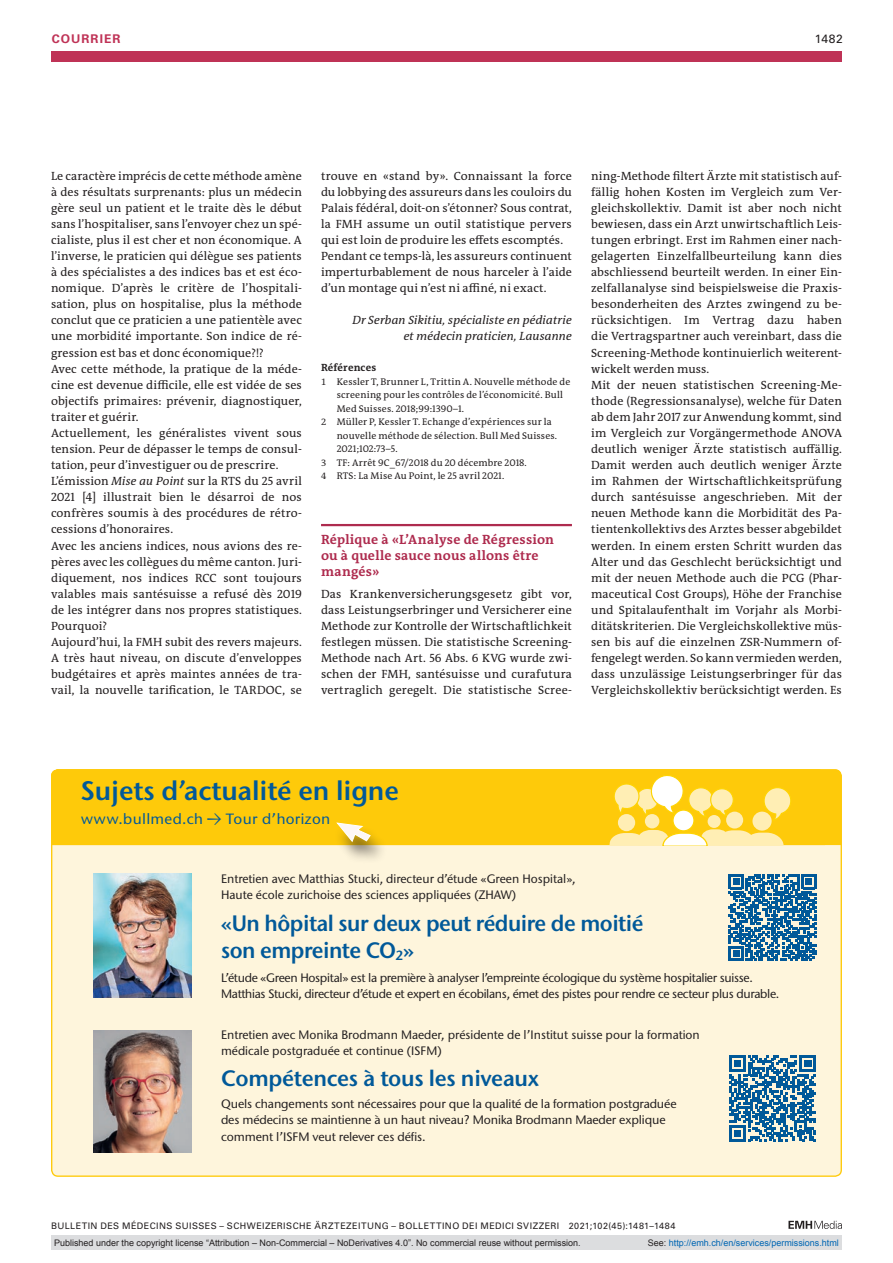
<style>
.page{position:relative;width:893px;height:1263px;background:#fff}
.page>*{position:absolute;margin:0;border:0;box-sizing:border-box;transform-origin:0 0}
.t1{font:600 26.7px "Stone Sans ITC Std";letter-spacing:-.005em;color:#015999}
.t2{font:600 22.35px/26.7px "Stone Sans ITC Std";letter-spacing:-.025em;color:#015999;scale:.96 1}
.t3{font:600 22.35px "Stone Sans ITC Std";letter-spacing:-.025em;color:#015999}
.t4{font:500 14.85px "Stone Sans ITC Std";letter-spacing:.02em;color:#015999}
.section-h1{font:700 13.5px/16px "The Antiqua B W7";letter-spacing:.02em;color:#ae2b4e}
.t5{font:500 12.3px/16.4px "Stone Sans ITC Std";letter-spacing:-.01em;color:#231f20}
.section-pn{font:12px/16px "The Antiqua B W5 Plain";letter-spacing:.01em;color:#231f20;text-align:justify}
.author-notes{font:italic 12px/16px "The Antiqua B W5 Plain";letter-spacing:.01em;color:#231f20;text-align:right}
.ressort{font:700 12px "Univers LT Std";letter-spacing:.085em;color:#bf3256}
.ressort-2{font:12px "Univers LT Std";color:#231f20}
.ref-list-title{font:700 10.5px "The Antiqua B W7";letter-spacing:.02em;color:#231f20}
.ref-list{font:9.75px/13.5px "The Antiqua B W5 Plain";letter-spacing:.015em;color:#231f20}
.t6{font:9px "Arial";color:#231f20}
.fusszeile{font:9px "Univers LT Std";letter-spacing:.05em;color:#231f20}
.t7{font:9px "Arial";color:#0066b3}
.s1{font-style:italic}
.s2{font-size:9.3px}
.s3{font-family:"The Antiqua B W5 Plain";font-weight:400}
.s4{color:#231f20}
</style>
<div class="page">
<svg style="left:788px;top:1221px;width:54px;height:8px"></svg>
<hr style="left:321px;top:524px;width:251px;height:2px;background:#ae2b4e">
<div style="left:51px;top:51px;width:791px;height:11px;background:#bf3256"></div>
<div style="left:52px;top:770px;width:789px;height:406px;background:#fef5dc;border-radius:6px"></div>
<div style="left:52px;top:769px;width:789px;height:76px;background:#feca0a"></div>
<svg style="left:761px;top:784px;width:33px;height:38px"></svg>
<svg style="left:612px;top:772px;width:124px;height:46px;background:#fedc5a"></svg>
<div style="left:708px;top:815px;width:13px;height:13px;background:#ffeeb4;border-radius:50%"></div>
<div style="left:726px;top:812px;width:17px;height:16px;background:#ffeeb4;border-radius:50%"></div>
<div style="left:645px;top:814px;width:14px;height:14px;background:#ffeeb4;border-radius:50%"></div>
<div style="left:618px;top:814px;width:17px;height:17px;background:#ffeeb4;border-radius:50%"></div>
<div style="left:673px;top:810px;width:21px;height:21px;background:#fff;border-radius:50%"></div>
<div style="left:672px;top:809px;width:23px;height:22px;border:1px solid #fed304;border-radius:50%"></div>
<svg style="left:609px;top:829px;width:175px;height:16px;background:#fee794"></svg>
<div style="left:752px;top:812px;width:20px;height:19px;background:#ffeeb4;border-radius:50%"></div>
<div style="left:333px;top:825px;width:55px;height:40px;background:#231f20;opacity:.6"></div>
<svg style="left:336px;top:822px;width:36px;height:21px"></svg>
<svg style="left:729px;top:874px;width:87px;height:87px"></svg>
<svg style="left:729px;top:1055px;width:87px;height:86px"></svg>
<img style="left:94px;top:1030px;width:97px;height:122px">
<img style="left:94px;top:874px;width:97px;height:123px">
<div style="left:51px;top:1235px;width:791px;height:15px;background:#dcdddf"></div>
<p class="ressort" style="left:52px;top:31px;width:70px">COURRIER</p>
<p class="ressort-2" style="left:815px;top:31px;width:30px">1482</p>
<p class="section-pn" style="left:51px;top:168px;width:252px">Le caractère imprécis de cette méthode amène à des résultats surprenants: plus un médecin gère seul un patient et le traite dès le début sans l’hospitaliser, sans l’envoyer chez un spé&shy;cialiste, plus il est cher et non économique. A l’inverse, le praticien qui délègue ses patients à des spécialistes a des indices bas et est éco&shy;nomique. D’après le critère de l’hospitali&shy;sation, plus on hospitalise, plus la méthode conclut que ce praticien a une patientèle avec une morbidité importante. Son indice de ré&shy;gression est bas et donc économique?!?</p>
<p class="section-pn" style="left:51px;top:361px;width:252px">Avec cette méthode, la pratique de la méde&shy;cine est devenue difficile, elle est vidée de ses objectifs primaires: prévenir, diagnostiquer, traiter et guérir.</p>
<p class="section-pn" style="left:51px;top:425px;width:252px">Actuellement, les généralistes vivent sous tension. Peur de dépasser le temps de consul&shy;tation, peur d’investiguer ou de prescrire.</p>
<p class="section-pn" style="left:51px;top:473px;width:252px">L’émission <span class="s1">Mise au Point</span> sur la RTS du 25 avril 2021 [4] illustrait bien le désarroi de nos confrères soumis à des procédures de rétro&shy;cessions d’honoraires.</p>
<p class="section-pn" style="left:51px;top:538px;width:252px">Avec les anciens indices, nous avions des re&shy;pères avec les collègues du même canton. Juri&shy;diquement, nos indices RCC sont toujours valables mais santésuisse a refusé dès 2019 de les intégrer dans nos propres statistiques.<br>Pourquoi?</p>
<p class="section-pn" style="left:51px;top:634px;width:252px">Aujourd’hui, la FMH subit des revers majeurs.<br>A très haut niveau, on discute d’enveloppes budgétaires et après maintes années de tra&shy;vail, la nouvelle tarification, le TARDOC, se</p>
<p class="section-pn" style="left:321px;top:168px;width:252px">trouve en «stand by». Connaissant la force du lobbying des assureurs dans les couloirs du Palais fédéral, doit-on s’étonner? Sous contrat, la FMH assume un outil statistique pervers qui est loin de produire les effets escomptés.</p>
<p class="section-pn" style="left:321px;top:248px;width:252px">Pendant ce temps-là, les assureurs continuent imperturbablement de nous harceler à l’aide d’un montage qui n’est ni affiné, ni exact.</p>
<p class="author-notes" style="left:352px;top:312px;width:221px">Dr Serban Sikitiu, spécialiste en pédiatrie et médecin praticien, Lausanne</p>
<p class="ref-list-title" style="left:321px;top:361px;width:57px">Références</p>
<p class="ref-list" style="left:337px;top:374px;width:235px;text-indent:-16px"><span class="s2">1</span> Kessler T, Brunner L, Trittin A. Nouvelle méthode de screening pour les contrôles de l’économicité. Bull<br>Med Suisses. 2018;99:1390–1.</p>
<p class="ref-list" style="left:337px;top:415px;width:222px;text-indent:-16px"><span class="s2">2</span> Müller P, Kessler T. Echange d’expériences sur la nouvelle méthode de sélection. Bull Med Suisses.<br>2021;102:73–5.</p>
<p class="ref-list" style="left:321px;top:455px;width:207px"><span class="s2">3</span> TF: Arrêt 9C_67/2018 du 20 décembre 2018.</p>
<p class="ref-list" style="left:321px;top:469px;width:185px"><span class="s2">4</span> RTS: La Mise Au Point, le 25 avril 2021.</p>
<p class="section-h1" style="left:321px;top:531px;width:234px">Réplique à «L’Analyse de Régression ou à quelle sauce nous allons être mangés»</p>
<p class="section-pn" style="left:321px;top:586px;width:252px">Das Krankenversicherungsgesetz gibt vor, dass Leistungserbringer und Versicherer eine Methode zur Kontrolle der Wirtschaftlichkeit festlegen müssen. Die statistische Screening-Methode nach Art. 56 Abs. 6 KVG wurde zwi&shy;schen der FMH, santésuisse und curafutura vertraglich geregelt. Die statistische Scree-</p>
<p class="section-pn" style="left:591px;top:168px;width:252px">ning-Methode filtert Ärzte mit statistisch auf&shy;fällig hohen Kosten im Vergleich zum Ver&shy;gleichskollektiv. Damit ist aber noch nicht bewiesen, dass ein Arzt unwirtschaftlich Leis&shy;tungen erbringt. Erst im Rahmen einer nach&shy;gelagerten Einzelfallbeurteilung kann dies abschliessend beurteilt werden. In einer Ein&shy;zelfallanalyse sind beispielsweise die Praxis&shy;besonderheiten des Arztes zwingend zu be&shy;rücksichtigen. Im Vertrag dazu haben die Vertragspartner auch vereinbart, dass die Screening-Methode kontinuierlich weiterent&shy;wickelt werden muss.</p>
<p class="section-pn" style="left:591px;top:377px;width:252px">Mit der neuen statistischen Screening-Me&shy;thode (Regressionsanalyse), welche für Daten ab dem Jahr 2017 zur Anwendung kommt, sind im Vergleich zur Vorgängermethode ANOVA deutlich weniger Ärzte statistisch auffällig.<br>Damit werden auch deutlich weniger Ärzte im Rahmen der Wirtschaftlichkeitsprüfung durch santésuisse angeschrieben. Mit der neuen Methode kann die Morbidität des Pa&shy;tientenkollektivs des Arztes besser abgebildet werden. In einem ersten Schritt wurden das Alter und das Geschlecht berücksichtigt und mit der neuen Methode auch die PCG (Phar&shy;maceutical Cost Groups), Höhe der Franchise und Spitalaufenthalt im Vorjahr als Morbi&shy;ditätskriterien. Die Vergleichskollektive müs&shy;sen bis auf die einzelnen ZSR-Nummern of&shy;fengelegt werden. So kann vermieden werden, dass unzulässige Leistungserbringer für das Vergleichskollektiv berücksichtigt werden. Es</p>
<p class="t1" style="left:81px;top:774px;width:320px">Sujets d’actualité en ligne</p>
<p class="t4" style="left:81px;top:810px;width:251px">www.bullmed.ch <span class="s3">→</span> Tour d’horizon</p>
<p class="t5" style="left:221px;top:870px;width:356px">Entretien avec Matthias Stucki, directeur d’étude «Green Hospital»,<br>Haute école zurichoise des sciences appliquées (ZHAW)</p>
<p class="t2" style="left:221px;top:910px;width:442px">«Un hôpital sur deux peut réduire de moitié son empreinte CO<sub>2</sub>»</p>
<p class="t5" style="left:221px;top:969px;width:560px">L’étude «Green Hospital» est la première à analyser l’empreinte écologique du système hospitalier suisse.<br>Matthias Stucki, directeur d’étude et expert en écobilans, émet des pistes pour rendre ce secteur plus durable.</p>
<p class="t5" style="left:221px;top:1026px;width:480px">Entretien avec Monika Brodmann Maeder, présidente de l’Institut suisse pour la formation médicale postgraduée et continue (ISFM)</p>
<p class="t3" style="left:221px;top:1064px;width:320px">Compétences à tous les niveaux</p>
<p class="t5" style="left:221px;top:1095px;width:457px">Quels changements sont nécessaires pour que la qualité de la formation postgraduée des médecins se maintienne à un haut niveau? Monika Brodmann Maeder explique comment l’ISFM veut relever ces défis.</p>
<p class="fusszeile" style="left:51px;top:1220px;width:626px">BULLETIN DES MÉDECINS SUISSES – SCHWEIZERISCHE ÄRZTEZEITUNG – BOLLETTINO DEI MEDICI SVIZZERI 2021;102(45):1481–1484</p>
<p class="t6" style="left:54px;top:1237px;width:528px">Published under the copyright license “Attribution – Non-Commercial – NoDerivatives 4.0”. No commercial reuse without permission.</p>
<p class="t7" style="left:648px;top:1237px;width:193px"><span class="s4">See:</span> http://emh.ch/en/services/permissions.html</p>
</div>
